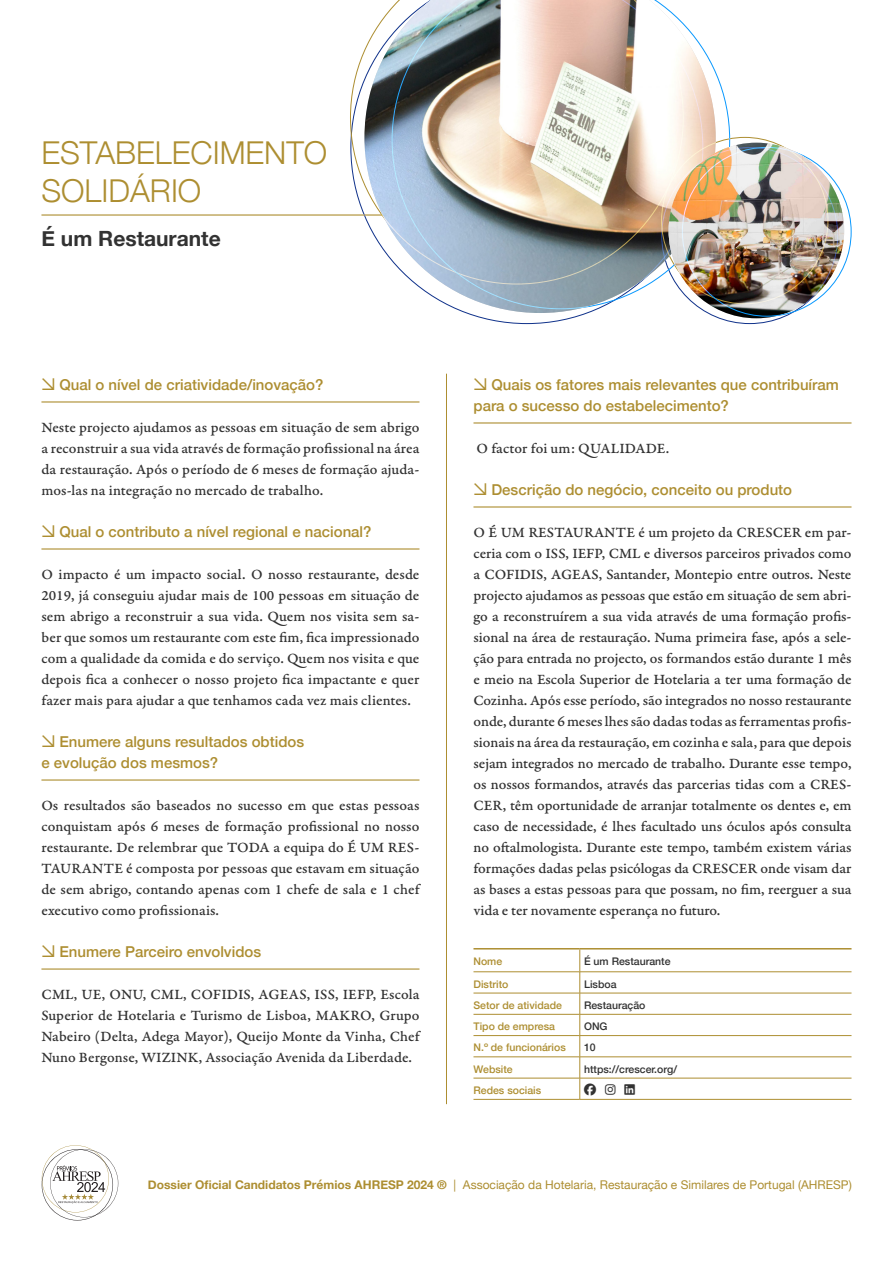
<style>
.page{position:relative;width:893px;height:1263px;background:#fff}
.page>*{position:absolute;margin:0;border:0;box-sizing:border-box;transform-origin:0 0}
.t1{font:300 31.5px/37.8px "Helvetica Neue";color:#ad8e31}
.t2{font:700 21px "Helvetica Neue";color:#323232}
.t3{font:15px/21px "Garamond Premr Pro Med Capt";color:#323232;text-align:justify}
.t4{font:500 15px/21px "Helvetica Neue";color:#ad8e31}
.t5{font:12px "Helvetica Neue";color:#ad8e31}
.t6{font:12px "Font Awesome 6 Brands";color:#323232}
.t7{font:500 10.5px "Helvetica Neue";color:#ad8e31}
.t8{font:500 10.5px "Helvetica Neue";color:#323232}
.s1{font-family:"Cooper Hewitt"}
.s2{font-weight:700}
</style>
<div class="page">
<svg style="left:42px;top:1145px;width:76px;height:75px"></svg>
<hr style="left:473px;top:422px;width:378px;height:1px;background:#ad8e31">
<hr style="left:473px;top:506px;width:378px;height:1px;background:#ad8e31">
<hr style="left:41px;top:401px;width:378px;height:1px;background:#ad8e31">
<hr style="left:41px;top:548px;width:378px;height:1px;background:#ad8e31">
<hr style="left:41px;top:779px;width:378px;height:1px;background:#ad8e31">
<hr style="left:41px;top:968px;width:378px;height:1px;background:#ad8e31">
<hr style="left:41px;top:214px;width:409px;height:2px;background:#ad8e31">
<hr style="left:473px;top:971px;width:107px;height:1px;background:#ad8e31">
<hr style="left:580px;top:971px;width:271px;height:1px;background:#ad8e31">
<hr style="left:473px;top:993px;width:107px;height:1px;background:#ad8e31">
<hr style="left:580px;top:993px;width:271px;height:1px;background:#ad8e31">
<hr style="left:473px;top:1014px;width:107px;height:1px;background:#ad8e31">
<hr style="left:580px;top:1014px;width:271px;height:1px;background:#ad8e31">
<hr style="left:473px;top:1035px;width:107px;height:1px;background:#ad8e31">
<hr style="left:580px;top:1035px;width:271px;height:1px;background:#ad8e31">
<hr style="left:473px;top:1056px;width:107px;height:1px;background:#ad8e31">
<hr style="left:580px;top:1056px;width:271px;height:1px;background:#ad8e31">
<hr style="left:473px;top:1078px;width:107px;height:1px;background:#ad8e31">
<hr style="left:580px;top:1078px;width:271px;height:1px;background:#ad8e31">
<hr style="left:473px;top:1099px;width:107px;height:1px;background:#ad8e31">
<hr style="left:580px;top:1099px;width:271px;height:1px;background:#ad8e31">
<hr style="left:473px;top:948px;width:107px;height:1px;background:#ad8e31">
<hr style="left:580px;top:948px;width:271px;height:1px;background:#ad8e31">
<svg style="left:455px;top:309px;width:248px;height:15px"></svg>
<svg style="left:350px;top:7px;width:42px;height:254px"></svg>
<img style="left:392px;top:0;width:338px;height:309px">
<img style="left:668px;top:143px;width:176px;height:175px;border-radius:88px">
<hr style="left:446px;top:374px;width:1px;height:730px;background:#ad8e31">
<svg style="left:580px;top:949px;width:16px;height:150px"></svg>
<h1 class="t1" style="left:41px;top:131px;width:287px">ESTABELECIMENTO<br>SOLIDÁRIO</h1>
<h2 class="t2" style="left:41px;top:222px;width:181px">É um Restaurante</h2>
<p class="t4" style="left:41px;top:373px;width:284px"><span class="s1">↘</span> Qual o nível de criatividade/inovação?</p>
<p class="t3" style="left:41px;top:417px;width:379px">Neste projecto ajudamos as pessoas em situação de sem abrigo a reconstruir a sua vida através de formação profissional na área da restauração. Após o período de 6 meses de formação ajuda&shy;mos-las na integração no mercado de trabalho.</p>
<p class="t4" style="left:41px;top:520px;width:332px"><span class="s1">↘</span> Qual o contributo a nível regional e nacional?</p>
<p class="t3" style="left:41px;top:564px;width:380px">O impacto é um impacto social. O nosso restaurante, desde 2019, já conseguiu ajudar mais de 100 pessoas em situação de sem abrigo a reconstruir a sua vida. Quem nos visita sem sa&shy;ber que somos um restaurante com este fim, fica impressionado com a qualidade da comida e do serviço. Quem nos visita e que depois fica a conhecer o nosso projeto fica impactante e quer fazer mais para ajudar a que tenhamos cada vez mais clientes.</p>
<p class="t4" style="left:41px;top:730px;width:264px"><span class="s1">↘</span> Enumere alguns resultados obtidos e evolução dos mesmos?</p>
<p class="t3" style="left:41px;top:795px;width:380px">Os resultados são baseados no sucesso em que estas pessoas conquistam após 6 meses de formação profissional no nosso restaurante. De relembrar que TODA a equipa do É UM RES-TAURANTE é composta por pessoas que estavam em situação de sem abrigo, contando apenas com 1 chefe de sala e 1 chef executivo como profissionais.</p>
<p class="t4" style="left:41px;top:940px;width:221px"><span class="s1">↘</span> Enumere Parceiro envolvidos</p>
<p class="t3" style="left:41px;top:984px;width:380px">CML, UE, ONU, CML, COFIDIS, AGEAS, ISS, IEFP, Escola Superior de Hotelaria e Turismo de Lisboa, MAKRO, Grupo Nabeiro (Delta, Adega Mayor), Queijo Monte da Vinha, Chef Nuno Bergonse, WIZINK, Associação Avenida da Liberdade.</p>
<p class="t4" style="left:473px;top:373px;width:367px"><span class="s1">↘</span> Quais os fatores mais relevantes que contribuíram para o sucesso do estabelecimento?</p>
<p class="t3" style="left:477px;top:438px;width:194px">O factor foi um: QUALIDADE.</p>
<p class="t4" style="left:473px;top:478px;width:320px"><span class="s1">↘</span> Descrição do negócio, conceito ou produto</p>
<p class="t3" style="left:473px;top:522px;width:380px">O É UM RESTAURANTE é um projeto da CRESCER em par&shy;ceria com o ISS, IEFP, CML e diversos parceiros privados como a COFIDIS, AGEAS, Santander, Montepio entre outros. Neste projecto ajudamos as pessoas que estão em situação de sem abri&shy;go a reconstruírem a sua vida através de uma formação profis&shy;sional na área de restauração. Numa primeira fase, após a sele&shy;ção para entrada no projecto, os formandos estão durante 1 mês e meio na Escola Superior de Hotelaria a ter uma formação de Cozinha. Após esse período, são integrados no nosso restaurante onde, durante 6 meses lhes são dadas todas as ferramentas profis&shy;sionais na área da restauração, em cozinha e sala, para que depois sejam integrados no mercado de trabalho. Durante esse tempo, os nossos formandos, através das parcerias tidas com a CRES-CER, têm oportunidade de arranjar totalmente os dentes e, em caso de necessidade, é lhes facultado uns óculos após consulta no oftalmologista. Durante este tempo, também existem várias formações dadas pelas psicólogas da CRESCER onde visam dar as bases a estas pessoas para que possam, no fim, reerguer a sua vida e ter novamente esperança no futuro.</p>
<p class="t7" style="left:473px;top:953px;width:30px">Nome</p>
<p class="t8" style="left:584px;top:953px;width:88px">É um Restaurante</p>
<p class="t7" style="left:473px;top:975px;width:37px">Distrito</p>
<p class="t8" style="left:584px;top:975px;width:34px">Lisboa</p>
<p class="t7" style="left:473px;top:997px;width:90px">Setor de atividade</p>
<p class="t8" style="left:584px;top:997px;width:63px">Restauração</p>
<p class="t7" style="left:473px;top:1018px;width:83px">Tipo de empresa</p>
<p class="t8" style="left:584px;top:1018px;width:25px">ONG</p>
<p class="t7" style="left:473px;top:1039px;width:94px">N.º de funcionários</p>
<p class="t8" style="left:584px;top:1039px;width:13px">10</p>
<p class="t7" style="left:473px;top:1060px;width:41px">Website</p>
<p class="t8" style="left:584px;top:1060px;width:94px">https://crescer.org/</p>
<p class="t7" style="left:473px;top:1082px;width:69px">Redes sociais</p>
<p class="t6" style="left:584px;top:1083px;width:52px">□□ ■▲▼ ●■■</p>
<p class="t5" style="left:148px;top:1176px;width:705px"><span class="s2">Dossier Oficial Candidatos Prémios AHRESP 2024 ®</span> | Associação da Hotelaria, Restauração e Similares de Portugal (AHRESP)</p>
</div>
